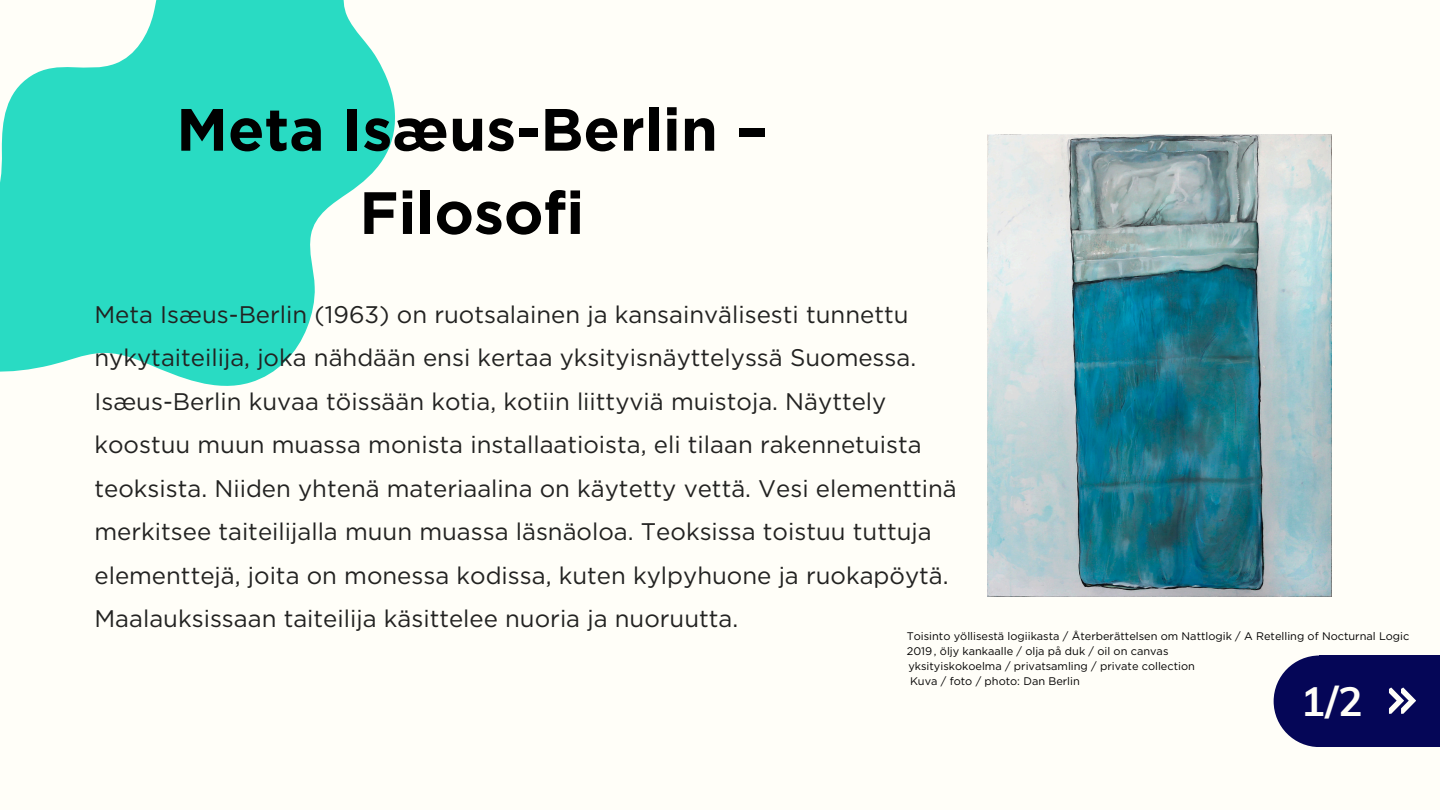
<style>
.page{position:relative;width:1440px;height:810px;background:#fffef8}
.page>*{position:absolute;margin:0;border:0;box-sizing:border-box;transform-origin:0 0}
.t1{font:700 59.6px/83.2px "Gotham";color:#000;text-align:center}
.t2{font:700 41px "Muli";color:#fffef8}
.t3{font:24px/43.5px "Gotham";color:#222221}
.t4{font:11px "Gotham";color:#000}
</style>
<div class="page">
<div style="left:1319px;top:656px;width:121px;height:91px;background:#050657"></div>
<div style="left:1274px;top:656px;width:91px;height:91px;background:#050657;border-radius:50%"></div>
<svg style="left:1389px;top:688px;width:27px;height:26px"></svg>
<img style="left:987px;top:134px;width:345px;height:463px">
<svg style="left:0;top:0;width:395px;height:386px;fill:#29dbc3"></svg>
<p class="t1" style="left:176px;top:88px;width:593px">Meta Isæus-Berlin –<br>Filosofi</p>
<p class="t3" style="left:94px;top:292px;width:864px">Meta Isæus-Berlin (1963) on ruotsalainen ja kansainvälisesti tunnettu nykytaiteilija, joka nähdään ensi kertaa yksityisnäyttelyssä Suomessa.<br>Isæus-Berlin kuvaa töissään kotia, kotiin liittyviä muistoja. Näyttely koostuu muun muassa monista installaatioista, eli tilaan rakennetuista teoksista. Niiden yhtenä materiaalina on käytetty vettä. Vesi elementtinä merkitsee taiteilijalla muun muassa läsnäoloa. Teoksissa toistuu tuttuja elementtejä, joita on monessa kodissa, kuten kylpyhuone ja ruokapöytä.<br>Maalauksissaan taiteilija käsittelee nuoria ja nuoruutta.</p>
<p class="t4" style="left:907px;top:629px;width:504px">Toisinto yöllisestä logiikasta / Återberättelsen om Nattlogik / A Retelling of Nocturnal Logic</p>
<p class="t4" style="left:907px;top:644px;width:263px">2019, öljy kankaalle / olja på duk / oil on canvas</p>
<p class="t4" style="left:908px;top:659px;width:288px">yksityiskokoelma / privatsamling / private collection</p>
<p class="t4" style="left:910px;top:674px;width:171px">Kuva / foto / photo: Dan Berlin</p>
<h1 class="t2" style="left:1301px;top:674px;width:64px">1/2</h1>
</div>
